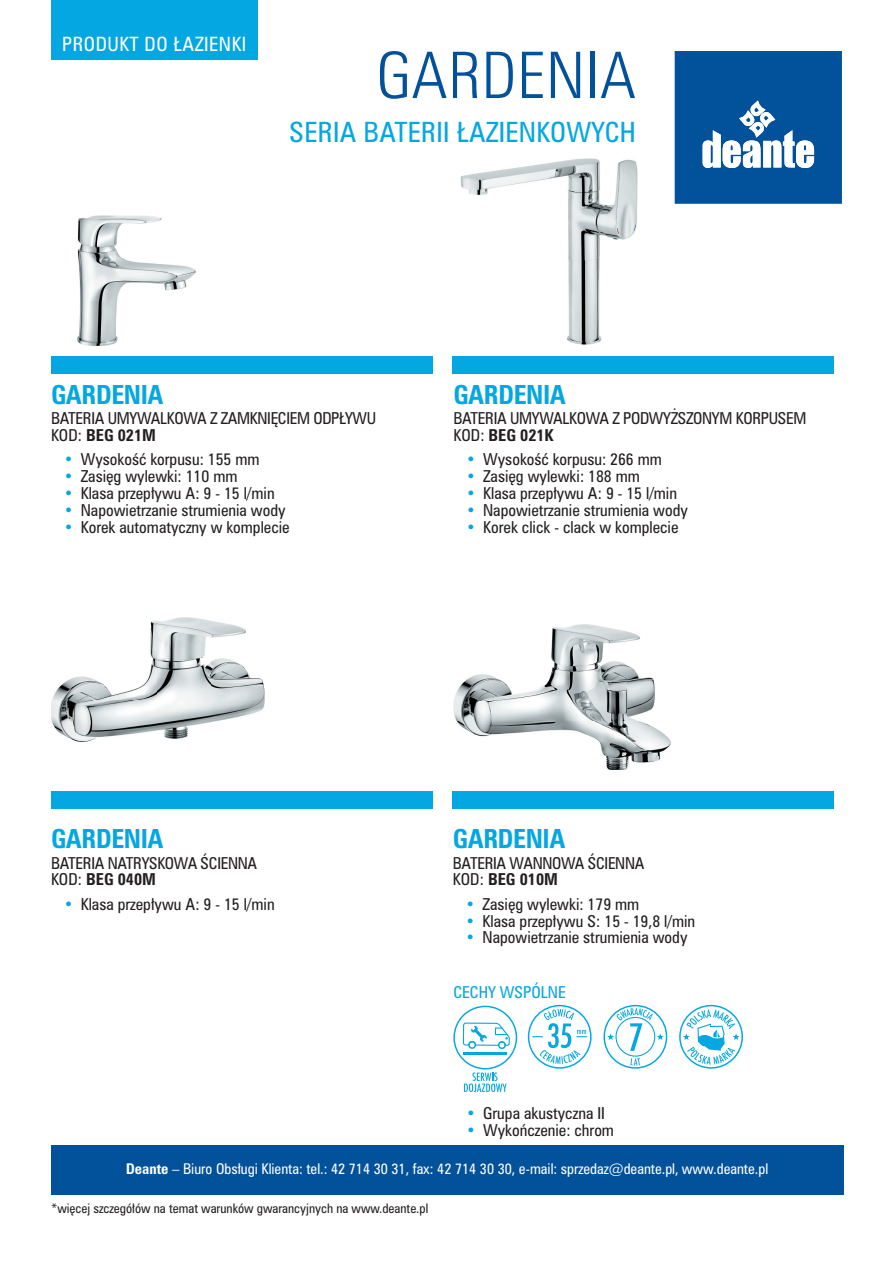
<style>
.page{position:relative;width:893px;height:1263px;background:#fff}
.page>*{position:absolute;margin:0;border:0;box-sizing:border-box;transform-origin:0 0}
.t1{font:58.5px "Zurich Lt Cn PL";letter-spacing:.02em;color:#01519b}
.t2{font:25.5px "Zurich Cn PL";letter-spacing:.01em;color:#04a7e1}
.t3{font:700 24px "Zurich Cn PL";letter-spacing:-.02em;color:#04a7e1}
.t4{font:18px "Zurich Cn PL";letter-spacing:.03em;color:#fff}
.t5{font:15px "Zurich Cn PL";color:#231f20}
.t6{font:15px/16.8px "Zurich Cn PL";letter-spacing:-.02em;color:#231f20}
.t7{font:15px "Zurich Cn PL";color:#04a7e1}
.t8{font:13.5px "Zurich Cn PL";color:#fff}
.t9{font:12px "Zurich Cn PL";color:#231f20}
.s1{font-weight:700}
.s2{color:#04a7e1}
</style>
<div class="page">
<div style="left:51px;top:356px;width:381px;height:17px;background:#04a7e1"></div>
<div style="left:51px;top:791px;width:381px;height:17px;background:#04a7e1"></div>
<div style="left:453px;top:356px;width:381px;height:17px;background:#04a7e1"></div>
<div style="left:453px;top:791px;width:381px;height:17px;background:#04a7e1"></div>
<div style="left:51px;top:1145px;width:792px;height:50px;background:#01519b"></div>
<svg style="left:675px;top:51px;width:167px;height:153px;background:#2066a7"></svg>
<div style="left:51px;top:0;width:206px;height:60px;background:#04a7e1"></div>
<img style="left:78px;top:216px;width:117px;height:129px">
<img style="left:461px;top:159px;width:177px;height:186px">
<img style="left:51px;top:617px;width:214px;height:124px">
<img style="left:453px;top:624px;width:217px;height:146px">
<svg style="left:679px;top:1005px;width:64px;height:64px"></svg>
<svg style="left:603px;top:1005px;width:64px;height:64px"></svg>
<svg style="left:453px;top:1006px;width:64px;height:86px"></svg>
<hr style="left:464px;top:1051px;width:43px;height:3px;background:#04a7e1">
<svg style="left:528px;top:1005px;width:64px;height:64px"></svg>
<p class="t4" style="left:62px;top:32px;width:186px">PRODUKT DO ŁAZIENKI</p>
<h1 class="t1" style="left:376px;top:36px;width:261px">GARDENIA</h1>
<h2 class="t2" style="left:289px;top:115px;width:348px">SERIA BATERII ŁAZIENKOWYCH</h2>
<h3 class="t3" style="left:51px;top:378px;width:114px">GARDENIA</h3>
<p class="t6" style="left:51px;top:410px;width:327px">BATERIA UMYWALKOWA Z ZAMKNIĘCIEM ODPŁYWU<br>KOD: <span class="s1">BEG 021M</span></p>
<p class="t5" style="left:64px;top:449px;width:197px"><span class="s2">•</span> Wysokość korpusu: 155 mm</p>
<p class="t5" style="left:64px;top:466px;width:175px"><span class="s2">•</span> Zasięg wylewki: 110 mm</p>
<p class="t5" style="left:64px;top:483px;width:212px"><span class="s2">•</span> Klasa przepływu A: 9 - 15 l/min</p>
<p class="t5" style="left:64px;top:500px;width:223px"><span class="s2">•</span> Napowietrzanie strumienia wody</p>
<p class="t5" style="left:64px;top:517px;width:227px"><span class="s2">•</span> Korek automatyczny w komplecie</p>
<h3 class="t3" style="left:453px;top:378px;width:114px">GARDENIA</h3>
<p class="t6" style="left:453px;top:410px;width:355px">BATERIA UMYWALKOWA Z PODWYŻSZONYM KORPUSEM<br>KOD: <span class="s1">BEG 021K</span></p>
<p class="t5" style="left:466px;top:449px;width:197px"><span class="s2">•</span> Wysokość korpusu: 266 mm</p>
<p class="t5" style="left:466px;top:466px;width:175px"><span class="s2">•</span> Zasięg wylewki: 188 mm</p>
<p class="t5" style="left:466px;top:483px;width:212px"><span class="s2">•</span> Klasa przepływu A: 9 - 15 l/min</p>
<p class="t5" style="left:466px;top:500px;width:223px"><span class="s2">•</span> Napowietrzanie strumienia wody</p>
<p class="t5" style="left:466px;top:517px;width:214px"><span class="s2">•</span> Korek click - clack w komplecie</p>
<h3 class="t3" style="left:51px;top:823px;width:114px">GARDENIA</h3>
<p class="t6" style="left:51px;top:854px;width:208px">BATERIA NATRYSKOWA ŚCIENNA<br>KOD: <span class="s1">BEG 040M</span></p>
<p class="t5" style="left:64px;top:894px;width:212px"><span class="s2">•</span> Klasa przepływu A: 9 - 15 l/min</p>
<h3 class="t3" style="left:453px;top:823px;width:114px">GARDENIA</h3>
<p class="t6" style="left:453px;top:854px;width:193px">BATERIA WANNOWA ŚCIENNA<br>KOD: <span class="s1">BEG 010M</span></p>
<p class="t5" style="left:466px;top:894px;width:175px"><span class="s2">•</span> Zasięg wylewki: 179 mm</p>
<p class="t5" style="left:466px;top:911px;width:231px"><span class="s2">•</span> Klasa przepływu S: 15 - 19,8 l/min</p>
<p class="t5" style="left:466px;top:927px;width:223px"><span class="s2">•</span> Napowietrzanie strumienia wody</p>
<p class="t7" style="left:453px;top:982px;width:114px">CECHY WSPÓLNE</p>
<p class="t5" style="left:466px;top:1103px;width:140px"><span class="s2">•</span> Grupa akustyczna II</p>
<p class="t5" style="left:466px;top:1120px;width:149px"><span class="s2">•</span> Wykończenie: chrom</p>
<p class="t8" style="left:126px;top:1160px;width:644px"><span class="s1">Deante</span> – Biuro Obsługi Klienta: tel.: 42 714 30 31, fax: 42 714 30 30, e-mail: sprzedaz@deante.pl, www.deante.pl</p>
<p class="t9" style="left:51px;top:1200px;width:379px">*więcej szczegółów na temat warunków gwarancyjnych na www.deante.pl</p>
</div>
